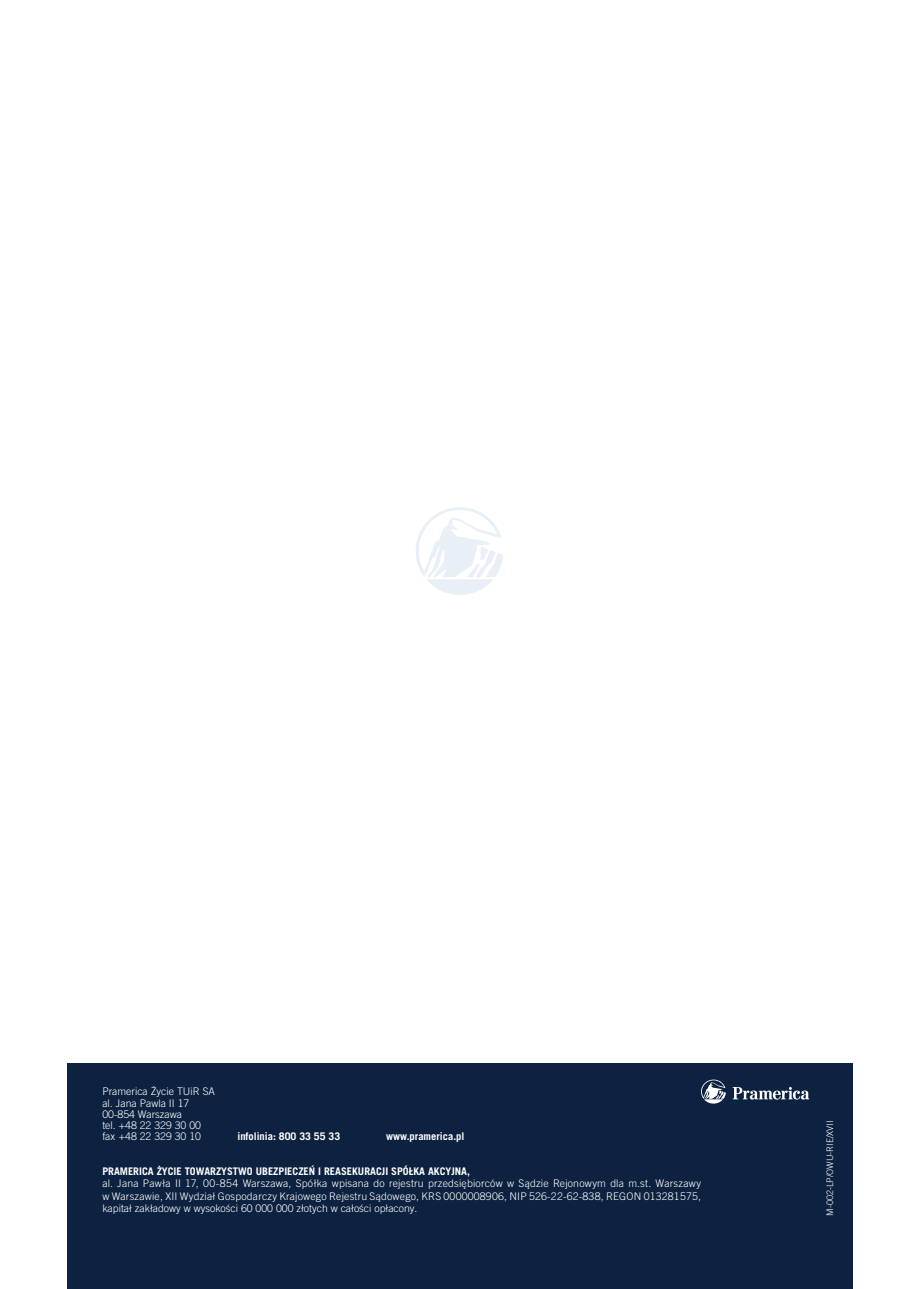
<style>
.page{position:relative;width:919px;height:1289px;background:#fff}
.page>*{position:absolute;margin:0;border:0;box-sizing:border-box;transform-origin:0 0}
.t1{font:300 10.5px/11.2px "Prudential Modern Lt";color:#fff}
.t2{font:700 10.5px "Prudential Modern Sm Cd";color:#fff}
.t3{font:300 9px "Prudential Modern Lt";color:#fff}
</style>
<div class="page">
<svg style="left:416px;top:507px;width:87px;height:88px"></svg>
<div style="left:67px;top:1063px;width:785px;height:225px;background:#0d2240"></div>
<svg style="left:732px;top:1087px;width:77px;height:12px"></svg>
<svg style="left:701px;top:1079px;width:24px;height:24px"></svg>
<p class="t1" style="left:102px;top:1085px;width:114px">Pramerica Życie TUiR SA al. Jana Pawla II 17<br>00-854 Warszawa<br>tel. +48 22 329 30 00 fax +48 22 329 30 10</p>
<p class="t2" style="left:237px;top:1130px;width:104px">infolinia: 800 33 55 33</p>
<p class="t2" style="left:386px;top:1130px;width:80px">www.pramerica.pl</p>
<p class="t2" style="left:102px;top:1164px;width:369px">PRAMERICA ŻYCIE TOWARZYSTWO UBEZPIECZEŃ I REASEKURACJI SPÓŁKA AKCYJNA,</p>
<p class="t1" style="left:102px;top:1176px;width:600px;line-height:12.6px;text-align:justify">al. Jana Pawła II 17, 00-854 Warszawa, Spółka wpisana do rejestru przedsiębiorców w Sądzie Rejonowym dla m.st. Warszawy w Warszawie, XII Wydział Gospodarczy Krajowego Rejestru Sądowego, KRS 0000008906, NIP 526-22-62-838, REGON 013281575, kapitał zakładowy w wysokości 60 000 000 złotych w całości opłacony.</p>
<p class="t3" style="left:824px;top:1215px;width:97px;rotate:-90deg">M-002-LP/OWU-RIE/XVII</p>
</div>
